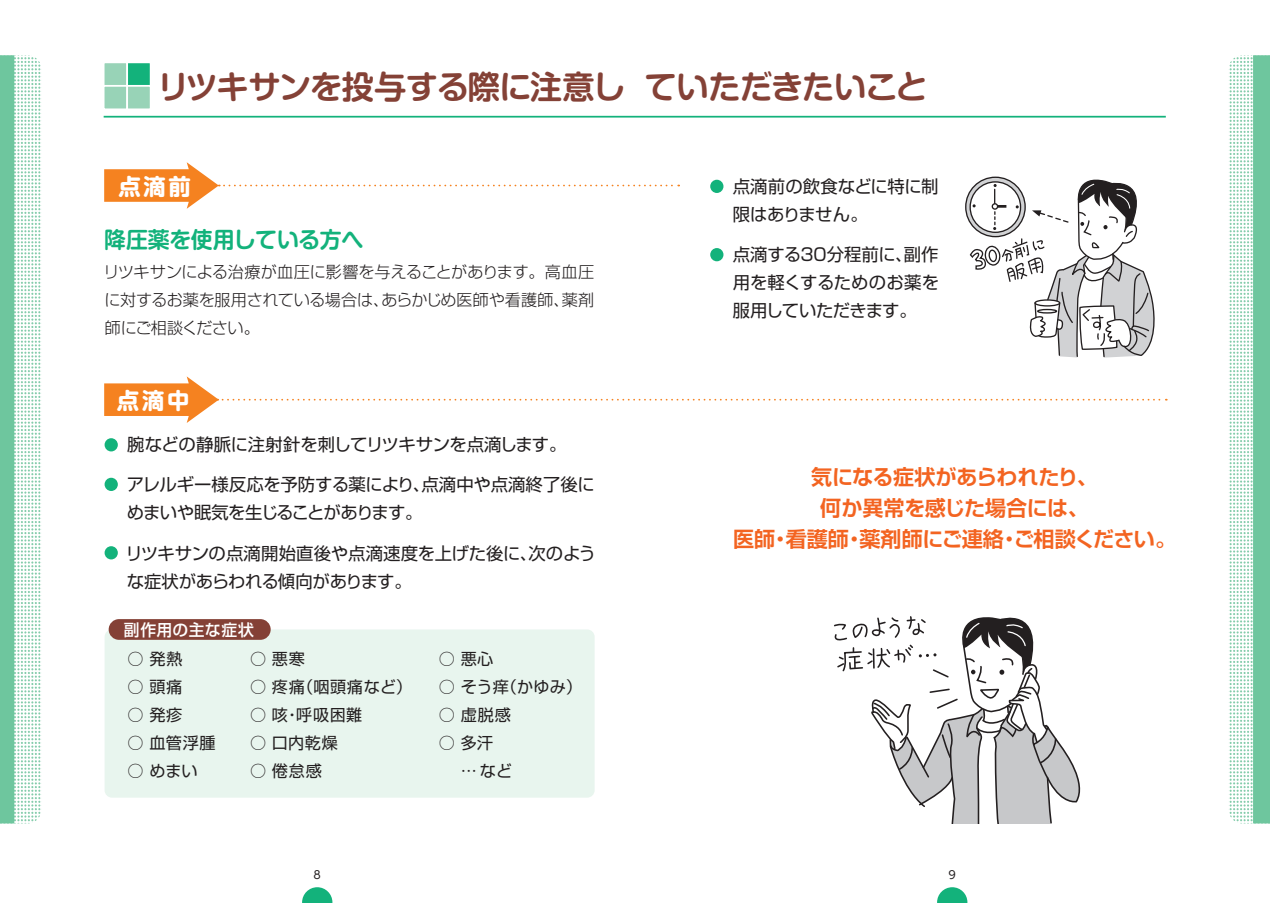
<style>
.page{position:relative;width:1270px;height:903px;background:#fff}
.page>*{position:absolute;margin:0;border:0;box-sizing:border-box;transform-origin:0 0}
.t1{font:700 32.2px "Shin M Go Pro De";letter-spacing:-.03em;color:#844136}
.t2{font:700 22.4px "Shin M Go Pro De";letter-spacing:-.02em;color:#13b27b}
.t3{font:700 22.4px "Shin M Go Pro";letter-spacing:.125em;color:#fff}
.t4{font:700 21px/31px "Shin Go Pro De";letter-spacing:-.015em;color:#f36421;text-align:center}
.t5{font:17.32px/28px "Shin Go Pro";letter-spacing:-.02em;color:#231f20}
.t6{font:300 16.1px/28px "Shin Go Pro";letter-spacing:-.02em;color:#231f20;text-align:justify}
.t7{font:16.1px/28px "Shin Go Pro";letter-spacing:.035em;color:#231f20}
.t8{font:500 16.1px "Shin Go Pro";letter-spacing:.03em;color:#fff}
.t9{font:11.2px "UD Shin Go Pro";color:#231f20}
</style>
<div class="page">
<div style="left:105px;top:438px;width:13px;height:13px;background:#13b27b;border-radius:50%"></div>
<div style="left:105px;top:478px;width:13px;height:13px;background:#13b27b;border-radius:50%"></div>
<div style="left:105px;top:546px;width:13px;height:13px;background:#13b27b;border-radius:50%"></div>
<div style="left:104px;top:62px;width:23px;height:24px;background:#98d3b7"></div>
<div style="left:103px;top:61px;width:25px;height:26px;border:2px solid #fff"></div>
<div style="left:104px;top:86px;width:23px;height:23px;background:#98d3b7"></div>
<div style="left:103px;top:85px;width:25px;height:25px;border:2px solid #fff"></div>
<div style="left:127px;top:62px;width:24px;height:24px;background:#13b27b"></div>
<div style="left:126px;top:61px;width:26px;height:26px;border:2px solid #fff"></div>
<div style="left:127px;top:86px;width:24px;height:23px;background:#98d3b7"></div>
<div style="left:126px;top:85px;width:26px;height:25px;border:2px solid #fff"></div>
<hr style="left:104px;top:116px;width:531px;height:2px;background:#13b27b">
<svg style="left:14px;top:55px;width:26px;height:768px"></svg>
<div style="left:0;top:55px;width:14px;height:768px;background:#6ec69e"></div>
<div style="left:105px;top:629px;width:490px;height:169px;background:#e8f5ee;border-radius:7px"></div>
<div style="left:110px;top:620px;width:160px;height:19px;background:#844136;border-radius:9px"></div>
<div style="left:109px;top:619px;width:162px;height:21px;border:2px solid #844136;border-radius:9px"></div>
<svg style="left:302px;top:887px;width:30px;height:16px"></svg>
<hr style="left:635px;top:116px;width:531px;height:2px;background:#13b27b">
<svg style="left:1230px;top:55px;width:23px;height:768px"></svg>
<div style="left:1253px;top:55px;width:17px;height:768px;background:#6ec69e"></div>
<svg style="left:834px;top:616px;width:247px;height:207px"></svg>
<svg style="left:104px;top:162px;width:1063px;height:261px"></svg>
<svg style="left:937px;top:887px;width:30px;height:16px"></svg>
<h1 class="t1" style="left:157px;top:61px;width:772px">リツキサンを投与する際に注意していただきたいこと</h1>
<p class="t3" style="left:118px;top:168px;width:74px">点滴前</p>
<p class="t2" style="left:104px;top:221px;width:261px">降圧薬を使用している方へ</p>
<p class="t6" style="left:104px;top:256px;width:492px">リツキサンによる治療が血圧に影響を与えることがあります。高血圧に対するお薬を服用されている場合は、あらかじめ医師や看護師、薬剤師にご相談ください。</p>
<p class="t3" style="left:117px;top:382px;width:74px">点滴中</p>
<p class="t5" style="left:127px;top:428px;width:441px">腕などの静脈に注射針を刺してリツキサンを点滴します。</p>
<p class="t5" style="left:127px;top:469px;width:470px">アレルギー様反応を予防する薬により、点滴中や点滴終了後にめまいや眠気を生じることがあります。</p>
<p class="t5" style="left:125px;top:537px;width:472px">リツキサンの点滴開始直後や点滴速度を上げた後に、次のような症状があらわれる傾向があります。</p>
<p class="t8" style="left:124px;top:616px;width:132px">副作用の主な症状</p>
<p class="t7" style="left:128px;top:642px;width:57px">○ 発熱</p>
<p class="t7" style="left:128px;top:670px;width:56px">○ 頭痛</p>
<p class="t7" style="left:128px;top:698px;width:56px">○ 発疹</p>
<p class="t7" style="left:128px;top:726px;width:89px">○ 血管浮腫</p>
<p class="t7" style="left:128px;top:754px;width:72px">○ めまい</p>
<p class="t7" style="left:250px;top:642px;width:56px">○ 悪寒</p>
<p class="t7" style="left:250px;top:671px;width:164px">○ 疼痛（咽頭痛など）</p>
<p class="t7" style="left:250px;top:699px;width:114px">○ 咳・呼吸困難</p>
<p class="t7" style="left:250px;top:727px;width:89px">○ 口内乾燥</p>
<p class="t7" style="left:250px;top:755px;width:73px">○ 倦怠感</p>
<p class="t7" style="left:439px;top:643px;width:56px">○ 悪心</p>
<p class="t7" style="left:439px;top:671px;width:145px">○ そう痒（かゆみ）</p>
<p class="t7" style="left:439px;top:699px;width:74px">○ 虚脱感</p>
<p class="t7" style="left:439px;top:727px;width:75px">○ 多汗　 …など</p>
<p class="t5" style="left:733px;top:170px;width:207px">点滴前の飲食などに特に制限はありません。</p>
<p class="t5" style="left:733px;top:238px;width:208px;text-align:justify">点滴する30分程前に、副作用を軽くするためのお薬を服用していただきます。</p>
<p class="t4" style="left:733px;top:459px;width:445px">気になる症状があらわれたり、<br>何か異常を感じた場合には、<br>医師・看護師・薬剤師にご連絡・ご相談ください。</p>
<p class="t9" style="left:314px;top:866px;width:9px">8</p>
<p class="t9" style="left:949px;top:866px;width:9px">9</p>
</div>
